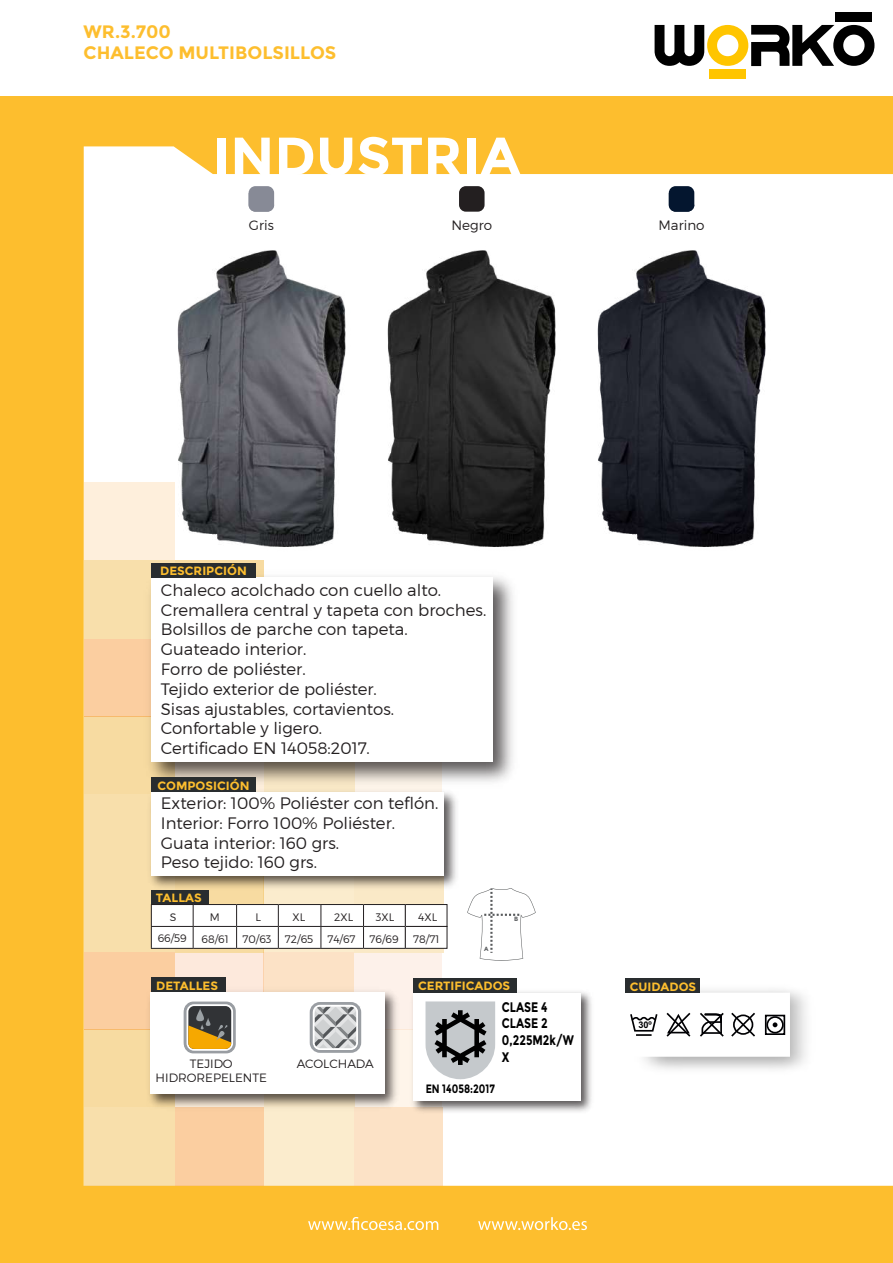
<style>
.page{position:relative;width:893px;height:1263px;background:#fff}
.page>*{position:absolute;margin:0;border:0;box-sizing:border-box;transform-origin:0 0}
.t1{font:700 54px "Montserrat";color:#fff}
.t2{font:700 18px/21.6px "Montserrat";color:#fdbe2e}
.t3{font:300 16.5px/19.8px "Montserrat";color:#231f20}
.t4{font:700 13.8px/16.6px "Montserrat";color:#000;scale:.79 1}
.t5{font:300 13.5px "Montserrat";color:#231f20}
.t6{font:700 12.15px "Montserrat";color:#000;scale:.79 1}
.t7{font:700 12px "Montserrat";color:#fdbe2e}
.t8{font:300 12px/14.4px "Montserrat";color:#231f20;text-align:center}
.t9{font:300 10.8px/21.8px "Montserrat";color:#231f20;text-align:center}
.t10{font:700 9.15px "Arial";color:#000003}
.t11{font:700 6.15px "Montserrat";color:#585a5c}
</style>
<div class="page">
<div style="left:0;top:96px;width:893px;height:1167px;background:#fdbe2e"></div>
<div style="left:84px;top:146px;width:809px;height:1040px;background:#fff"></div>
<div style="left:84px;top:1029px;width:91px;height:78px;background:#f7dba1"></div>
<div style="left:84px;top:1107px;width:91px;height:79px;background:#f8dfab"></div>
<div style="left:175px;top:1107px;width:89px;height:79px;background:#fbcea0"></div>
<div style="left:174px;top:952px;width:90px;height:77px;background:#fde9dc"></div>
<div style="left:174px;top:873px;width:90px;height:79px;background:#f7dba1"></div>
<div style="left:84px;top:873px;width:90px;height:79px;background:#f8dfab"></div>
<div style="left:84px;top:952px;width:90px;height:77px;background:#fbcea0"></div>
<div style="left:84px;top:482px;width:90px;height:78px;background:#feefdc"></div>
<div style="left:84px;top:716px;width:91px;height:78px;background:#f7dba1"></div>
<div style="left:84px;top:794px;width:91px;height:79px;background:#f8dfab"></div>
<div style="left:353px;top:1029px;width:89px;height:78px;background:#fef5ea"></div>
<div style="left:264px;top:1107px;width:91px;height:79px;background:#fbeccd"></div>
<div style="left:355px;top:1107px;width:88px;height:79px;background:#fce2c6"></div>
<div style="left:353px;top:952px;width:89px;height:77px;background:#fdf1ea"></div>
<div style="left:354px;top:873px;width:89px;height:79px;background:#fae9c7"></div>
<div style="left:264px;top:873px;width:90px;height:79px;background:#fbeccd"></div>
<div style="left:264px;top:952px;width:90px;height:77px;background:#fce2c6"></div>
<div style="left:174px;top:560px;width:90px;height:79px;background:#f7dba1"></div>
<div style="left:84px;top:560px;width:90px;height:79px;background:#f8dfab"></div>
<div style="left:84px;top:639px;width:90px;height:77px;background:#fbcea0"></div>
<svg style="left:308px;top:1217px;width:279px;height:13px"></svg>
<div style="left:709px;top:69px;width:37px;height:10px;background:#ffc500"></div>
<div style="left:835px;top:12px;width:37px;height:9px;background:#000"></div>
<svg style="left:655px;top:25px;width:219px;height:41px"></svg>
<img style="left:140px;top:567px;width:383px;height:225px">
<div style="left:151px;top:577px;width:342px;height:185px;background:#fff"></div>
<div style="left:151px;top:563px;width:104px;height:15px;background:#292d2f"></div>
<img style="left:144px;top:785px;width:318px;height:109px">
<div style="left:151px;top:792px;width:292px;height:83px;background:#fff"></div>
<div style="left:151px;top:777px;width:104px;height:15px;background:#292d2f"></div>
<img style="left:144px;top:985px;width:259px;height:127px">
<div style="left:150px;top:992px;width:234px;height:102px;background:#fff"></div>
<div style="left:151px;top:977px;width:75px;height:15px;background:#292d2f"></div>
<div style="left:151px;top:890px;width:58px;height:14px;background:#292d2f"></div>
<svg style="left:467px;top:888px;width:69px;height:73px;background:#f6f7f7"></svg>
<img style="left:407px;top:987px;width:190px;height:129px">
<div style="left:413px;top:993px;width:168px;height:107px;background:#fff"></div>
<div style="left:413px;top:978px;width:103px;height:15px;background:#292d2f"></div>
<svg style="left:314px;top:1006px;width:43px;height:43px;background:#b6b8ba"></svg>
<div style="left:310px;top:1002px;width:51px;height:51px;border:3px solid #9a9ea3;border-radius:9px"></div>
<div style="left:313px;top:1005px;width:45px;height:45px;border:2px solid #fff;border-radius:6px"></div>
<div style="left:184px;top:1001px;width:52px;height:52px;background:#999da2;border-radius:9px"></div>
<div style="left:187px;top:1004px;width:46px;height:47px;border:2px solid #fff;border-radius:7px"></div>
<svg style="left:185px;top:1006px;width:49px;height:46px;background:#8c784c"></svg>
<svg style="left:425px;top:1001px;width:70px;height:79px;background:#a5a8aa"></svg>
<div style="left:405px;top:926px;width:42px;height:23px;background:#fff;border:1px solid #231f20"></div>
<div style="left:405px;top:904px;width:42px;height:23px;background:#fff;border:1px solid #231f20"></div>
<svg style="left:151px;top:904px;width:255px;height:44px;background:#eee"></svg>
<hr style="left:151px;top:948px;width:42px;height:1px;background:#231f20">
<hr style="left:193px;top:948px;width:44px;height:1px;background:#231f20">
<hr style="left:237px;top:948px;width:41px;height:1px;background:#231f20">
<hr style="left:278px;top:948px;width:43px;height:1px;background:#231f20">
<hr style="left:321px;top:948px;width:42px;height:1px;background:#231f20">
<hr style="left:363px;top:948px;width:42px;height:1px;background:#231f20">
<img style="left:625px;top:978px;width:199px;height:102px">
<div style="left:625px;top:993px;width:165px;height:64px;background:#fff"></div>
<svg style="left:629px;top:1012px;width:29px;height:24px"></svg>
<svg style="left:666px;top:1012px;width:25px;height:25px"></svg>
<svg style="left:700px;top:1012px;width:55px;height:25px"></svg>
<svg style="left:773px;top:1022px;width:4px;height:5px"></svg>
<div style="left:765px;top:1015px;width:20px;height:20px;border:2px solid #000003"></div>
<div style="left:766px;top:1016px;width:18px;height:17px;border:2px solid #000003;border-radius:50%"></div>
<div style="left:625px;top:978px;width:75px;height:15px;background:#292d2f"></div>
<div style="left:249px;top:186px;width:25px;height:26px;background:#878a96;border-radius:7px"></div>
<svg style="left:249px;top:207px;width:25px;height:5px"></svg>
<div style="left:459px;top:186px;width:26px;height:26px;background:#231f20;border-radius:7px"></div>
<div style="left:669px;top:186px;width:25px;height:26px;background:#04162f;border-radius:7px"></div>
<svg style="left:669px;top:207px;width:25px;height:5px"></svg>
<img style="left:108px;top:245px;width:211px;height:306px">
<img style="left:625px;top:245px;width:210px;height:306px">
<img style="left:319px;top:245px;width:306px;height:306px">
<p class="t2" style="left:84px;top:21px;width:254px">WR.3.700<br>CHALECO MULTIBOLSILLOS</p>
<h1 class="t1" style="left:212px;top:124px;width:310px">INDUSTRIA</h1>
<p class="t5" style="left:249px;top:217px;width:26px">Gris</p>
<p class="t5" style="left:451px;top:217px;width:42px">Negro</p>
<p class="t5" style="left:659px;top:217px;width:48px">Marino</p>
<p class="t7" style="left:160px;top:564px;width:88px">DESCRIPCIÓN</p>
<p class="t3" style="left:161px;top:580px;width:327px">Chaleco acolchado con cuello alto.<br>Cremallera central y tapeta con broches.<br>Bolsillos de parche con tapeta.<br>Guateado interior.<br>Forro de poliéster.<br>Tejido exterior de poliéster.<br>Sisas ajustables, cortavientos.<br>Confortable y ligero.<br>Certificado EN 14058:2017.</p>
<p class="t7" style="left:158px;top:778px;width:93px">COMPOSICIÓN</p>
<p class="t3" style="left:161px;top:793px;width:279px">Exterior: 100% Poliéster con teflón.<br>Interior: Forro 100% Poliéster.<br>Guata interior: 160 grs.<br>Peso tejido: 160 grs.</p>
<p class="t7" style="left:156px;top:891px;width:47px">TALLAS</p>
<p class="t9" style="left:170px;top:906px;width:8px">S</p>
<p class="t9" style="left:210px;top:906px;width:11px">M</p>
<p class="t9" style="left:256px;top:906px;width:7px">L</p>
<p class="t9" style="left:293px;top:906px;width:14px">XL</p>
<p class="t9" style="left:334px;top:906px;width:21px">2XL</p>
<p class="t9" style="left:376px;top:906px;width:20px">3XL</p>
<p class="t9" style="left:158px;top:927px;width:31px">66/59</p>
<p class="t9" style="left:202px;top:928px;width:29px">68/61</p>
<p class="t9" style="left:243px;top:928px;width:72px">70/63 72/65</p>
<p class="t9" style="left:327px;top:928px;width:30px">74/67</p>
<p class="t9" style="left:370px;top:928px;width:31px">76/69</p>
<p class="t7" style="left:156px;top:978px;width:63px">DETALLES</p>
<p class="t8" style="left:156px;top:1056px;width:113px">TEJIDO<br>HIDROREPELENTE</p>
<p class="t8" style="left:297px;top:1056px;width:78px">ACOLCHADA</p>
<p class="t9" style="left:413px;top:906px;width:28px">4XL<br>78/71</p>
<p class="t11" style="left:514px;top:915px;width:6px">B</p>
<p class="t11" style="left:484px;top:945px;width:6px">A</p>
<p class="t7" style="left:418px;top:979px;width:94px">CERTIFICADOS</p>
<p class="t4" style="left:502px;top:999px;width:93px">CLASE 4<br>CLASE 2<br>0,225M2k/W<br>X</p>
<p class="t6" style="left:426px;top:1082px;width:89px">EN 14058:2017</p>
<p class="t7" style="left:630px;top:979px;width:68px">CUIDADOS</p>
<p class="t10" style="left:638px;top:1018px;width:15px">30º</p>
</div>
